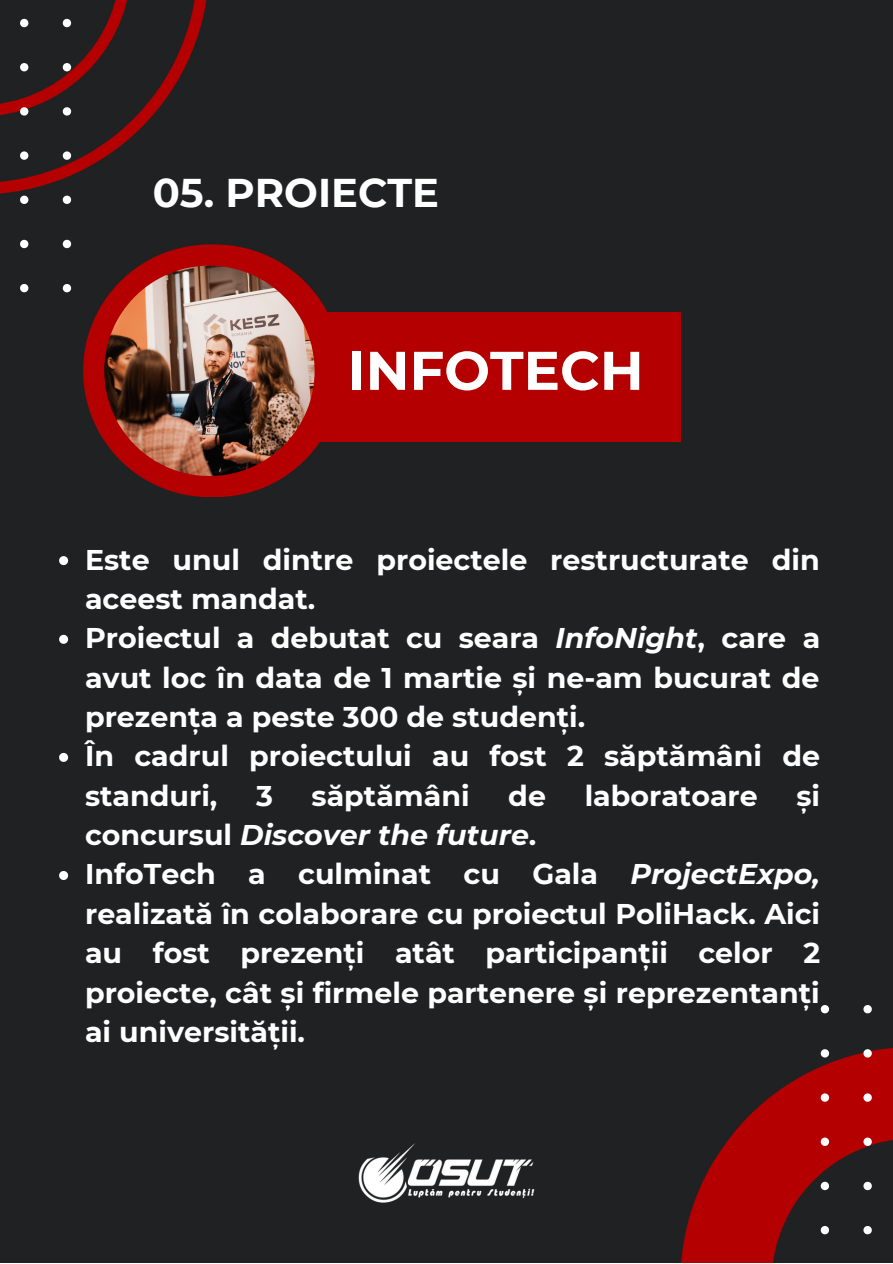
<style>
.page{position:relative;width:893px;height:1264px;background:#fff}
.page>*{position:absolute;margin:0;border:0;box-sizing:border-box;transform-origin:0 0}
.t1{font:700 54.3px "Montserrat";color:#fff}
.t2{font:700 40.05px "Montserrat";color:#fff}
.t3{font:700 28.5px/39.3px "Montserrat";color:#fff}
.t4{font:italic 700 28.5px "Montserrat";color:#fff}
.s1{font-style:italic}
.s2{font-style:normal}
</style>
<div class="page">
<div style="left:0;top:0;width:892px;height:1262px;background:#1f2122"></div>
<svg style="left:0;top:0;width:207px;height:292px"></svg>
<svg style="left:681px;top:1067px;width:139px;height:195px;fill:#b40001"></svg>
<svg style="left:820px;top:1005px;width:72px;height:230px"></svg>
<img style="left:358px;top:1143px;width:177px;height:60px">
<div style="left:185px;top:313px;width:495px;height:129px;background:#b40001"></div>
<svg style="left:59px;top:556px;width:9px;height:9px"></svg>
<svg style="left:59px;top:635px;width:9px;height:9px"></svg>
<svg style="left:59px;top:753px;width:9px;height:9px"></svg>
<svg style="left:59px;top:871px;width:9px;height:9px"></svg>
<svg style="left:83px;top:244px;width:252px;height:253px"></svg>
<img style="left:104px;top:266px;width:210px;height:210px">
<p class="t2" style="left:153px;top:169px;width:288px">05. PROIECTE</p>
<p class="t1" style="left:348px;top:337px;width:297px">INFOTECH</p>
<p class="t3" style="left:85px;top:539px;width:736px">Este unul dintre proiectele restructurate din aceest mandat.</p>
<p class="t3" style="left:85px;top:618px;width:736px;text-align:justify">Proiectul a debutat cu seara <span class="s1">InfoNight</span>, care a avut loc în data de 1 martie și ne-am bucurat de prezența a peste 300 de studenți.</p>
<p class="t3" style="left:85px;top:736px;width:736px">În cadrul proiectului au fost 2 săptămâni de standuri,</p>
<p class="t3" style="left:256px;top:776px;width:18px">3</p>
<p class="t3" style="left:311px;top:776px;width:159px">săptămâni</p>
<p class="t3" style="left:508px;top:776px;width:39px">de</p>
<p class="t3" style="left:584px;top:776px;width:175px">laboratoare</p>
<p class="t3" style="left:796px;top:776px;width:25px">și</p>
<p class="t4" style="left:85px;top:817px;width:453px"><span class="s2">concursul</span> Discover the future<span class="s2">.</span></p>
<p class="t3" style="left:85px;top:854px;width:736px;text-align:justify">InfoTech a culminat cu Gala <span class="s1">ProjectExpo, </span>realizată în colaborare cu proiectul PoliHack. Aici au fost prezenți atât participanții celor 2 proiecte, cât și firmele partenere și reprezentanți ai universității.</p>
</div>
